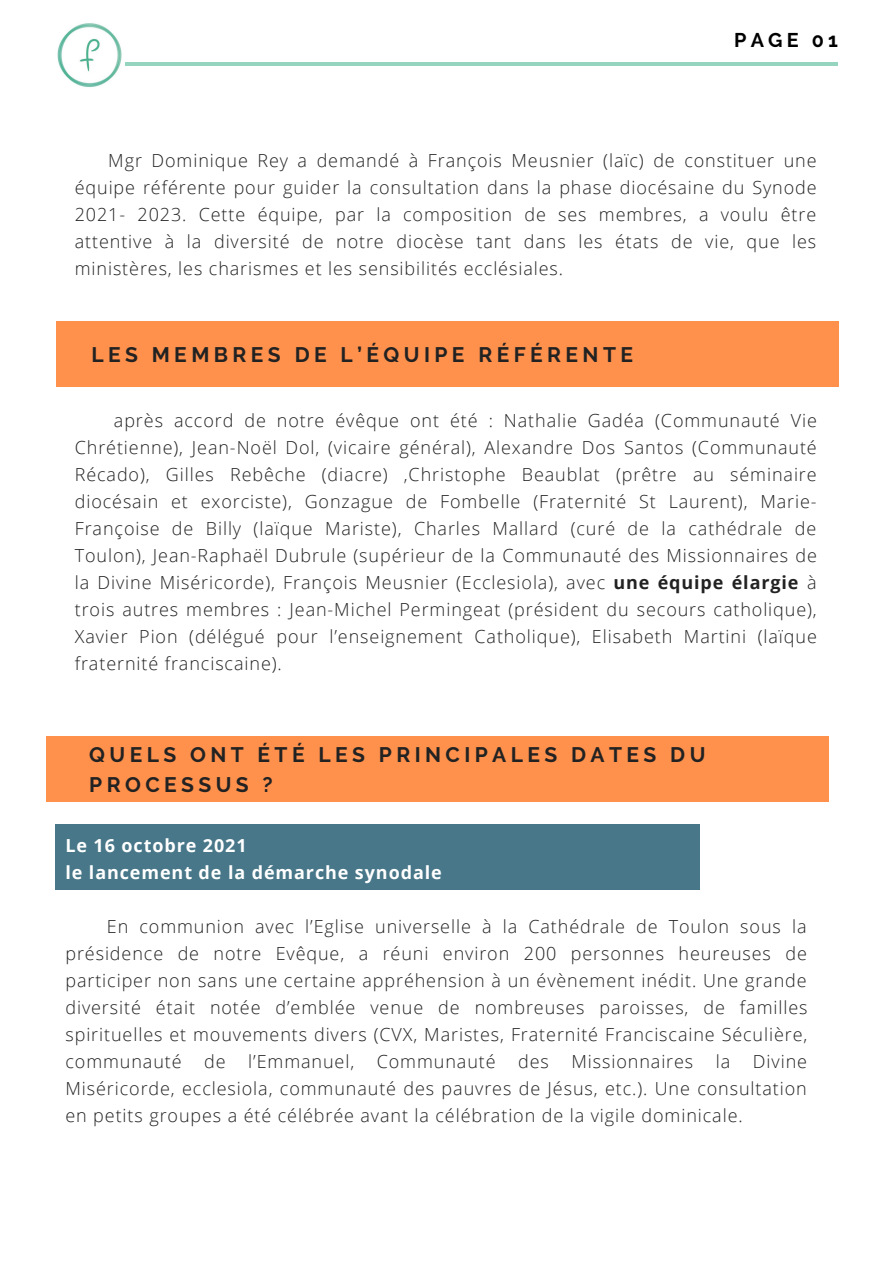
<style>
.page{position:relative;width:893px;height:1264px;background:#fff}
.page>*{position:absolute;margin:0;border:0;box-sizing:border-box;transform-origin:0 0}
.t1{font:700 21px "Raleway";letter-spacing:.21em;color:#222}
.t2{font:700 19.8px "Raleway";letter-spacing:.21em;color:#000}
.t3{font:300 18px/27px "Open Sans";letter-spacing:.05em;color:#222;text-align:justify}
.t4{font:700 18px/27px "Open Sans";letter-spacing:.05em;color:#fff}
.s1{font-weight:700}
</style>
<div class="page">
<hr style="left:55px;top:62px;width:782px;height:4px;background:#95d4be">
<img style="left:55px;top:23px;width:69px;height:64px">
<div style="left:56px;top:321px;width:782px;height:66px;background:#ff914d"></div>
<div style="left:46px;top:736px;width:782px;height:66px;background:#ff914d"></div>
<div style="left:55px;top:824px;width:644px;height:65px;background:#477788"></div>
<p class="t2" style="left:734px;top:28px;width:105px">PAGE 01</p>
<p class="t3" style="left:75px;top:146px;width:743px;text-indent:34px">Mgr Dominique Rey a demandé à François Meusnier (laïc) de constituer une équipe référente pour guider la consultation dans la phase diocésaine du Synode 2021- 2023. Cette équipe, par la composition de ses membres, a voulu être attentive à la diversité de notre diocèse tant dans les états de vie, que les ministères, les charismes et les sensibilités ecclésiales.</p>
<p class="t1" style="left:91px;top:342px;width:543px">LES MEMBRES DE L’ÉQUIPE RÉFÉRENTE</p>
<p class="t3" style="left:114px;top:407px;width:704px">après accord de notre évêque ont été : Nathalie Gadéa (Communauté Vie</p>
<p class="t3" style="left:75px;top:434px;width:743px">Chrétienne), Jean-Noël Dol, (vicaire général), Alexandre Dos Santos (Communauté</p>
<p class="t3" style="left:75px;top:461px;width:743px">Récado), Gilles Rebêche (diacre) ,Christophe Beaublat (prêtre au séminaire diocésain et exorciste), Gonzague de Fombelle (Fraternité St Laurent), Marie-Françoise de Billy (laïque Mariste), Charles Mallard (curé de la cathédrale de Toulon), Jean-Raphaël Dubrule (supérieur de la Communauté des Missionnaires de la Divine Miséricorde), François Meusnier (Ecclesiola), avec <span class="s1">une équipe élargie</span> à trois autres membres : Jean-Michel Permingeat (président du secours catholique), Xavier Pion (délégué pour l’enseignement Catholique), Elisabeth Martini (laïque fraternité franciscaine).</p>
<p class="t1" style="left:89px;top:742px;width:617px">QUELS ONT ÉTÉ LES PRINCIPALES DATES DU</p>
<p class="t1" style="left:89px;top:771px;width:185px">PROCESSUS ?</p>
<p class="t4" style="left:65px;top:831px;width:378px">Le 16 octobre 2021<br>le lancement de la démarche synodale</p>
<p class="t3" style="left:65px;top:912px;width:743px;text-indent:41px">En communion avec l’Eglise universelle à la Cathédrale de Toulon sous la présidence de notre Evêque, a réuni environ 200 personnes heureuses de participer non sans une certaine appréhension à un évènement inédit. Une grande diversité était notée d’emblée venue de nombreuses paroisses, de familles spirituelles et mouvements divers (CVX, Maristes, Fraternité Franciscaine Séculière, communauté</p>
<p class="t3" style="left:204px;top:1047px;width:23px">de</p>
<p class="t3" style="left:248px;top:1047px;width:107px">l’Emmanuel,</p>
<p class="t3" style="left:377px;top:1047px;width:120px">Communauté</p>
<p class="t3" style="left:518px;top:1047px;width:32px">des</p>
<p class="t3" style="left:571px;top:1047px;width:123px">Missionnaires</p>
<p class="t3" style="left:715px;top:1047px;width:16px">la</p>
<p class="t3" style="left:65px;top:1047px;width:743px;text-indent:687px">Divine Miséricorde, ecclesiola, communauté des pauvres de Jésus, etc.). Une consultation en petits groupes a été célébrée avant la célébration de la vigile dominicale.</p>
</div>
